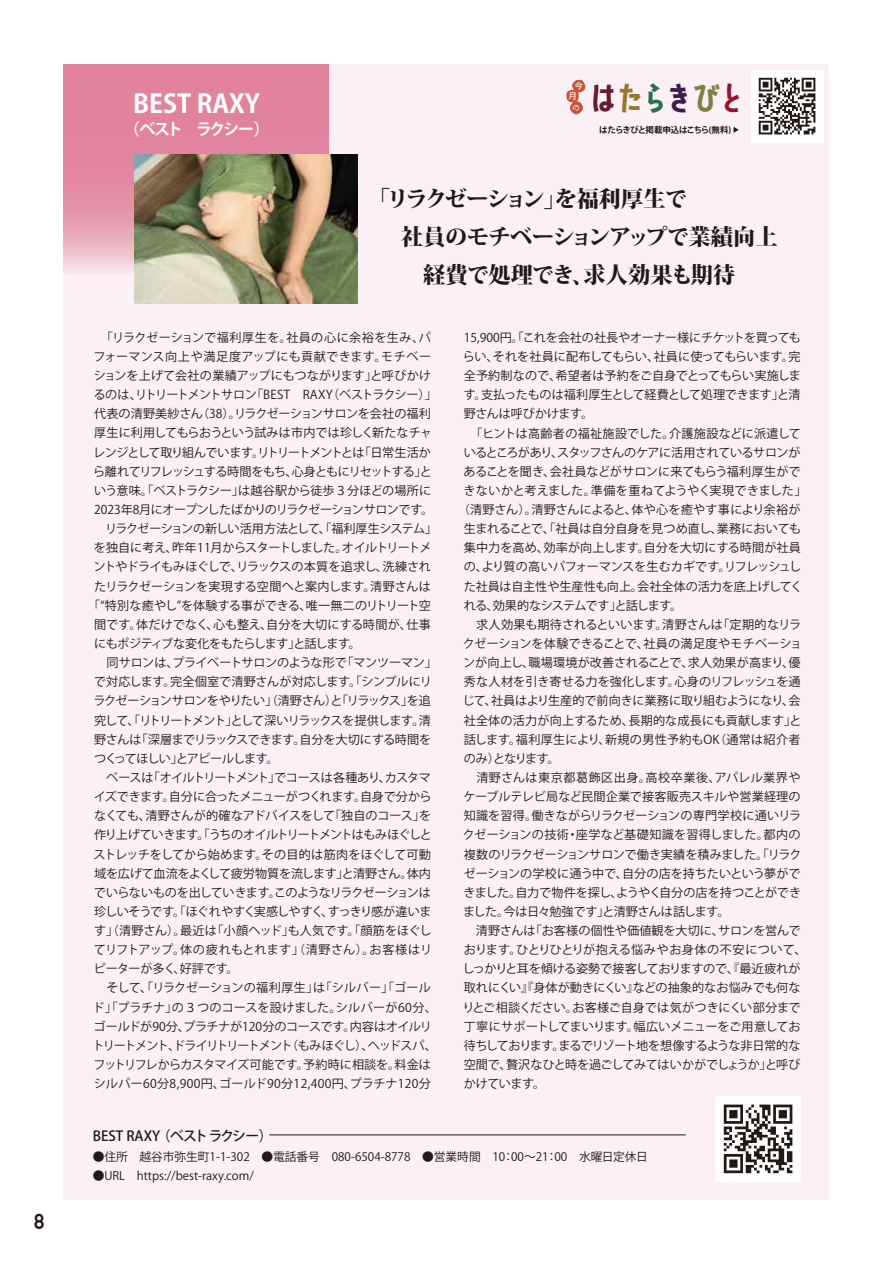
<style>
.page{position:relative;width:893px;height:1263px;background:#fff}
.page>*{position:absolute;margin:0;border:0;box-sizing:border-box;transform-origin:0 0}
.t1{font:700 33.75px "Waraku";letter-spacing:-.28em;color:#651d32;scale:1.06 1}
.t2{font:700 25.5px "Koz Go Pr 6 N";color:#fff}
.t3{font:800 22.35px/38.2px "Koz Min Pro";letter-spacing:-.03em;color:#221815}
.t4{font:21.3px "Alte DIN1451 Mittelschriftgepraegt";color:#221815}
.t5{font:700 15.9px "Koz Go Pr 6 N";letter-spacing:-.15em;color:#fff}
.t6{font:500 13.8px "Koz Go Pr 6 N";color:#221815}
.t7{font:12.15px "Koz Go Pr 6 N";letter-spacing:-.015em;color:#221815}
.t8{font:12.15px "Koz Go Pr 6 N";letter-spacing:.025em;color:#221815}
.t9{font:12.15px "Koz Go Pr 6 N";letter-spacing:.005em;color:#221815}
.t10{font:12.15px "Koz Go Pr 6 N";letter-spacing:.015em;color:#221815}
.t11{font:12.15px "Koz Go Pr 6 N";letter-spacing:-.05em;color:#221815}
.t12{font:12.15px "Koz Go Pr 6 N";letter-spacing:.01em;color:#221815}
.t13{font:12.15px "Koz Go Pr 6 N";letter-spacing:-.045em;color:#221815}
.t14{font:12.15px "Koz Go Pr 6 N";letter-spacing:-.08em;color:#221815}
.t15{font:12.15px "Koz Go Pr 6 N";letter-spacing:-.075em;color:#221815}
.t16{font:12.15px "Koz Go Pr 6 N";letter-spacing:-.06em;color:#221815}
.t17{font:12.15px "Koz Go Pr 6 N";letter-spacing:-.04em;color:#221815}
.t18{font:12.15px "Koz Go Pr 6 N";letter-spacing:-.055em;color:#221815}
.t19{font:12.15px "Koz Go Pr 6 N";letter-spacing:-.09em;color:#221815}
.t20{font:12.15px "Koz Go Pr 6 N";letter-spacing:-.065em;color:#221815}
.t21{font:12.15px "Koz Go Pr 6 N";letter-spacing:-.035em;color:#221815}
.t22{font:12.15px "Koz Go Pr 6 N";letter-spacing:.035em;color:#221815}
.t23{font:12.15px "Koz Go Pr 6 N";letter-spacing:.04em;color:#221815}
.t24{font:11.7px "Koz Go Pr 6 N";color:#221815}
.t25{font:8.7px "DF Gothic P Std W5";color:#fff}
.t26{font:700 8.55px "Koz Go Pr 6 N";letter-spacing:-.09em;color:#221815}
.t27{font:8.55px "DF Gothic P Std W5";color:#fff}
.t28{font:700 6.45px "Koz Go Pr 6 N";color:#221815}
.s1{color:#96772e}
.s2{color:#27734e}
.s3{color:#3d1d4d}
.s4{color:#817d45}
.s5{color:#95152b}
</style>
<div class="page">
<div style="left:63px;top:64px;width:766px;height:1136px;background:#fbf0f5"></div>
<svg style="left:63px;top:64px;width:266px;height:212px;background:#e38ba4"></svg>
<img style="left:135px;top:155px;width:223px;height:148px">
<hr style="left:269px;top:1134px;width:417px;height:1px;background:#221815">
<div style="left:751px;top:70px;width:72px;height:72px;background:#fff"></div>
<svg style="left:759px;top:78px;width:56px;height:56px"></svg>
<div style="left:716px;top:1096px;width:85px;height:85px;background:#fff"></div>
<svg style="left:724px;top:1104px;width:68px;height:69px"></svg>
<svg style="left:566px;top:80px;width:19px;height:34px"></svg>
<h3 class="t4" style="left:34px;top:1208px;width:12px">8</h3>
<h2 class="t2" style="left:133px;top:89px;width:128px">BEST RAXY</h2>
<h3 class="t5" style="left:124px;top:121px;width:147px">（ベスト　ラクシー）</h3>
<p class="t25" style="left:574px;top:81px;width:10px">今</p>
<p class="t27" style="left:568px;top:91px;width:10px">月</p>
<h1 class="t1" style="left:585px;top:81px;width:156px">は<span class="s1">た</span><span class="s2">ら</span><span class="s3">き</span><span class="s4">び</span><span class="s5">と</span></h1>
<p class="t26" style="left:599px;top:125px;width:134px">はたらきびと掲載申込はこちら(無料)</p>
<p class="t28" style="left:732px;top:133px;width:8px;rotate:-90deg">▼</p>
<h3 class="t3" style="left:378px;top:178px;width:401px;text-indent:-11px">「リラクゼーション」を福利厚生で<br>　社員のモチベーションアップで業績向上　　経費で処理でき、求人効果も期待</h3>
<p class="t8" style="left:94px;top:330px;width:338px">　「リラクゼーションで福利厚生を。社員の心に余裕を生み、パ</p>
<p class="t22" style="left:93px;top:350px;width:339px">フォーマンス向上や満足度アップにも貢献できます。モチベー</p>
<p class="t7" style="left:94px;top:369px;width:339px">ションを上げて会社の業績アップにもつながります」と呼びかけ</p>
<p class="t11" style="left:93px;top:388px;width:345px">るのは、リトリートメントサロン「BEST　RAXY（ベストラクシー）」</p>
<p class="t7" style="left:94px;top:407px;width:338px">代表の清野美紗さん（38）。リラクゼーションサロンを会社の福利</p>
<p class="t7" style="left:94px;top:426px;width:339px">厚生に利用してもらおうという試みは市内では珍しく新たなチャ</p>
<p class="t15" style="left:93px;top:445px;width:339px">レンジとして取り組んでいます。リトリートメントとは「日常生活か</p>
<p class="t14" style="left:93px;top:464px;width:340px">ら離れてリフレッシュする時間をもち、心身ともにリセットする」と</p>
<p class="t7" style="left:94px;top:484px;width:339px">いう意味。「ベストラクシー」は越谷駅から徒歩３分ほどの場所に</p>
<p class="t11" style="left:94px;top:503px;width:341px">2023年8月にオープンしたばかりのリラクゼーションサロンです。</p>
<p class="t11" style="left:94px;top:522px;width:344px">　リラクゼーションの新しい活用方法として、「福利厚生システム」</p>
<p class="t17" style="left:94px;top:541px;width:339px">を独自に考え、昨年11月からスタートしました。オイルトリートメ</p>
<p class="t13" style="left:93px;top:560px;width:339px">ントやドライもみほぐしで、リラックスの本質を追求し、洗練され</p>
<p class="t7" style="left:94px;top:579px;width:338px">たリラクゼーションを実現する空間へと案内します。清野さんは</p>
<p class="t7" style="left:88px;top:598px;width:344px">「“特別な癒やし”を体験する事ができる、唯一無二のリトリート空</p>
<p class="t9" style="left:94px;top:617px;width:338px">間です。体だけでなく、心も整え、自分を大切にする時間が、仕事</p>
<p class="t11" style="left:94px;top:637px;width:268px">にもポジティブな変化をもたらします」と話します。</p>
<p class="t21" style="left:94px;top:656px;width:344px">　同サロンは、プライベートサロンのような形で「マンツーマン」</p>
<p class="t7" style="left:94px;top:675px;width:340px">で対応します。完全個室で清野さんが対応します。「シンプルにリ</p>
<p class="t16" style="left:93px;top:694px;width:339px">ラクゼーションサロンをやりたい」（清野さん）と「リラックス」を追</p>
<p class="t14" style="left:94px;top:713px;width:338px">究して、「リトリートメント」として深いリラックスを提供します。清</p>
<p class="t7" style="left:94px;top:732px;width:339px">野さんは「深層までリラックスできます。自分を大切にする時間を</p>
<p class="t14" style="left:94px;top:751px;width:186px">つくってほしい」とアピールします。</p>
<p class="t20" style="left:94px;top:771px;width:338px">　ベースは「オイルトリートメント」でコースは各種あり、カスタマ</p>
<p class="t7" style="left:94px;top:790px;width:339px">イズできます。自分に合ったメニューがつくれます。自身で分から</p>
<p class="t7" style="left:94px;top:809px;width:339px">なくても、清野さんが的確なアドバイスをして「独自のコース」を</p>
<p class="t15" style="left:94px;top:828px;width:339px">作り上げていきます。「うちのオイルトリートメントはもみほぐしと</p>
<p class="t7" style="left:94px;top:847px;width:339px">ストレッチをしてから始めます。その目的は筋肉をほぐして可動</p>
<p class="t7" style="left:94px;top:866px;width:338px">域を広げて血流をよくして疲労物質を流します」と清野さん。体内</p>
<p class="t13" style="left:94px;top:885px;width:339px">でいらないものを出していきます。このようなリラクゼーションは</p>
<p class="t18" style="left:94px;top:904px;width:339px">珍しいそうです。「ほぐれやすく実感しやすく、すっきり感が違いま</p>
<p class="t9" style="left:94px;top:924px;width:339px">す」（清野さん）。最近は「小顔ヘッド」も人気です。「顔筋をほぐし</p>
<p class="t8" style="left:94px;top:943px;width:340px">てリフトアップ。体の疲れもとれます」（清野さん）。お客様はリ</p>
<p class="t7" style="left:94px;top:962px;width:146px">ピーターが多く、好評です。</p>
<p class="t10" style="left:94px;top:981px;width:338px">　そして、「リラクゼーションの福利厚生」は「シルバー」「ゴール</p>
<p class="t10" style="left:93px;top:1000px;width:346px">ド」「プラチナ」の３つのコースを設けました。シルバーが60分、</p>
<p class="t7" style="left:94px;top:1019px;width:340px">ゴールドが90分、プラチナが120分のコースです。内容はオイルリ</p>
<p class="t19" style="left:92px;top:1038px;width:346px">トリートメント、ドライリトリートメント（もみほぐし）、ヘッドスパ、</p>
<p class="t7" style="left:93px;top:1058px;width:339px">フットリフレからカスタマイズ可能です。予約時に相談を。料金は</p>
<p class="t8" style="left:94px;top:1077px;width:339px">シルバー60分8,900円、ゴールド90分12,400円、プラチナ120分</p>
<p class="t7" style="left:464px;top:330px;width:339px">15,900円。「これを会社の社長やオーナー様にチケットを買っても</p>
<p class="t7" style="left:463px;top:350px;width:339px">らい、それを社員に配布してもらい、社員に使ってもらいます。完</p>
<p class="t7" style="left:464px;top:369px;width:339px">全予約制なので、希望者は予約をご自身でとってもらい実施しま</p>
<p class="t7" style="left:464px;top:388px;width:338px">す。支払ったものは福利厚生として経費として処理できます」と清</p>
<p class="t7" style="left:464px;top:407px;width:131px">野さんは呼びかけます。</p>
<p class="t8" style="left:464px;top:426px;width:339px">　「ヒントは高齢者の福祉施設でした。介護施設などに派遣して</p>
<p class="t13" style="left:464px;top:445px;width:338px">いるところがあり、スタッフさんのケアに活用されているサロンが</p>
<p class="t7" style="left:463px;top:464px;width:339px">あることを聞き、会社員などがサロンに来てもらう福利厚生がで</p>
<p class="t7" style="left:463px;top:484px;width:344px">きないかと考えました。準備を重ねてようやく実現できました」</p>
<p class="t9" style="left:458px;top:503px;width:344px">（清野さん）。清野さんによると、体や心を癒やす事により余裕が</p>
<p class="t7" style="left:464px;top:522px;width:339px">生まれることで、「社員は自分自身を見つめ直し、業務においても</p>
<p class="t12" style="left:464px;top:541px;width:339px">集中力を高め、効率が向上します。自分を大切にする時間が社員</p>
<p class="t7" style="left:464px;top:560px;width:339px">の、より質の高いパフォーマンスを生むカギです。リフレッシュし</p>
<p class="t7" style="left:464px;top:579px;width:340px">た社員は自主性や生産性も向上。会社全体の活力を底上げしてく</p>
<p class="t18" style="left:464px;top:598px;width:220px">れる、効果的なシステムです」と話します。</p>
<p class="t7" style="left:464px;top:618px;width:339px">　求人効果も期待されるといいます。清野さんは「定期的なリラ</p>
<p class="t12" style="left:463px;top:637px;width:340px">クゼーションを体験できることで、社員の満足度やモチベーショ</p>
<p class="t12" style="left:463px;top:656px;width:339px">ンが向上し、職場環境が改善されることで、求人効果が高まり、優</p>
<p class="t7" style="left:464px;top:675px;width:338px">秀な人材を引き寄せる力を強化します。心身のリフレッシュを通</p>
<p class="t7" style="left:462px;top:694px;width:340px">じて、社員はより生産的で前向きに業務に取り組むようになり、会</p>
<p class="t10" style="left:464px;top:713px;width:339px">社全体の活力が向上するため、長期的な成長にも貢献します」と</p>
<p class="t8" style="left:464px;top:732px;width:338px">話します。福利厚生により、新規の男性予約もOK（通常は紹介者</p>
<p class="t7" style="left:464px;top:751px;width:97px">のみ）となります。</p>
<p class="t23" style="left:464px;top:771px;width:338px">　清野さんは東京都葛飾区出身。高校卒業後、アパレル業界や</p>
<p class="t10" style="left:463px;top:790px;width:339px">ケーブルテレビ局など民間企業で接客販売スキルや営業経理の</p>
<p class="t9" style="left:464px;top:809px;width:339px">知識を習得。働きながらリラクゼーションの専門学校に通いリラ</p>
<p class="t10" style="left:463px;top:828px;width:339px">クゼーションの技術・座学など基礎知識を習得しました。都内の</p>
<p class="t7" style="left:464px;top:847px;width:339px">複数のリラクゼーションサロンで働き実績を積みました。「リラク</p>
<p class="t7" style="left:464px;top:866px;width:339px">ゼーションの学校に通う中で、自分の店を持ちたいという夢がで</p>
<p class="t7" style="left:463px;top:885px;width:339px">きました。自力で物件を探し、ようやく自分の店を持つことができ</p>
<p class="t17" style="left:463px;top:905px;width:268px">ました。今は日々勉強です」と清野さんは話します。</p>
<p class="t9" style="left:464px;top:924px;width:338px">　清野さんは「お客様の個性や価値観を大切に、サロンを営んで</p>
<p class="t12" style="left:464px;top:943px;width:344px">おります。ひとりひとりが抱える悩みやお身体の不安について、</p>
<p class="t7" style="left:462px;top:962px;width:340px">しっかりと耳を傾ける姿勢で接客しておりますので、『最近疲れが</p>
<p class="t7" style="left:464px;top:981px;width:338px">取れにくい』『身体が動きにくい』などの抽象的なお悩みでも何な</p>
<p class="t7" style="left:462px;top:1000px;width:340px">りとご相談ください。お客様ご自身では気がつきにくい部分まで</p>
<p class="t7" style="left:464px;top:1019px;width:338px">丁寧にサポートしてまいります。幅広いメニューをご用意してお</p>
<p class="t16" style="left:464px;top:1038px;width:338px">待ちしております。まるでリゾート地を想像するような非日常的な</p>
<p class="t7" style="left:464px;top:1058px;width:338px">空間で、贅沢なひと時を過ごしてみてはいかがでしょうか」と呼び</p>
<p class="t7" style="left:464px;top:1077px;width:83px">かけています。</p>
<p class="t6" style="left:93px;top:1128px;width:181px">BEST RAXY （ベスト ラクシー）</p>
<p class="t24" style="left:93px;top:1150px;width:557px">●住所　越谷市弥生町1-1-302　●電話番号　080-6504-8778　●営業時間　10：00～21：00　水曜日定休日</p>
<p class="t24" style="left:93px;top:1169px;width:163px">●URL　https://best-raxy.com/</p>
</div>
